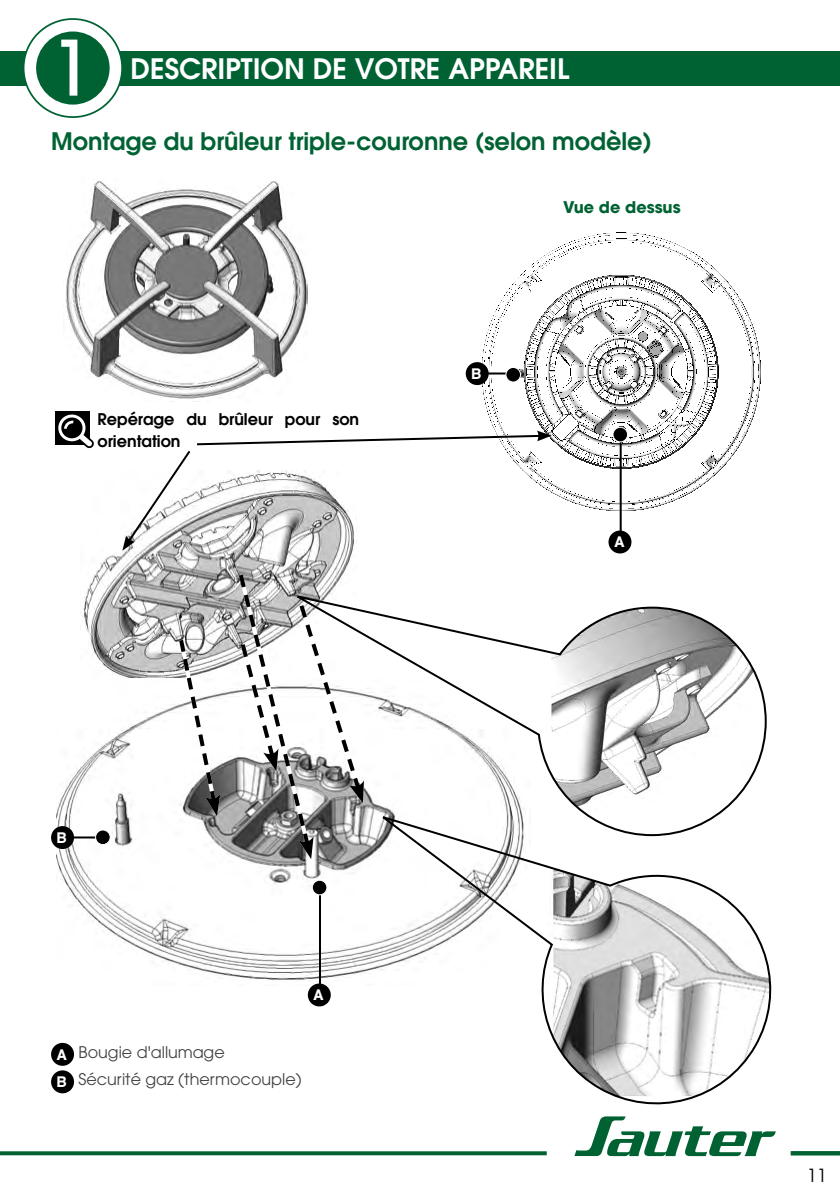
<style>
.page{position:relative;width:840px;height:1191px;background:#fff}
.page>*{position:absolute;margin:0;border:0;box-sizing:border-box;transform-origin:0 0}
.t1{font:500 75.6px "Avant Garde";color:#fff}
.t2{font:600 28px "Avant Garde";color:#fff}
.t3{font:600 24px "Avant Garde";color:#006233}
.t4{font:18px "Avant Garde";color:#000}
.t5{font:16px/27.6px "Avant Garde";color:#424241}
.t6{font:600 16px/22px "Avant Garde";color:#000}
.t7{font:700 16px "Avant Garde";letter-spacing:-.005em;color:#006233}
.t8{font:500 16px "Nimbus San No 5 T";color:#fff}
.s1{font-family:"Nimbus San No 5 T";font-weight:500;color:#fff}
</style>
<div class="page">
<div style="left:0;top:51px;width:839px;height:34px;background:#006233"></div>
<svg style="left:1px;top:1151px;width:545px;height:4px;background:#136d42"></svg>
<svg style="left:574px;top:1122px;width:201px;height:34px"></svg>
<div style="left:24px;top:19px;width:98px;height:98px;background:#fff;border-radius:50%"></div>
<div style="left:23px;top:18px;width:100px;height:100px;border:2px solid #006233;border-radius:50%"></div>
<div style="left:36px;top:31px;width:73px;height:74px;background:#006233;border-radius:50%"></div>
<svg style="left:790px;top:1151px;width:49px;height:4px"></svg>
<img style="left:66px;top:181px;width:242px;height:218px">
<img style="left:80px;top:551px;width:273px;height:127px">
<img style="left:480px;top:232px;width:281px;height:281px">
<img style="left:57px;top:690px;width:316px;height:296px">
<div style="left:51px;top:1042px;width:23px;height:23px;background:#000;border-radius:50%"></div>
<div style="left:51px;top:1070px;width:23px;height:23px;background:#000;border-radius:50%"></div>
<hr style="left:64px;top:836px;width:40px;height:2px;background:#000">
<div style="left:95px;top:830px;width:15px;height:14px;background:#000;border-radius:50%"></div>
<div style="left:95px;top:829px;width:16px;height:16px;border:1px solid #fff;border-radius:50%"></div>
<div style="left:51px;top:826px;width:23px;height:23px;background:#000;border-radius:50%"></div>
<hr style="left:474px;top:372px;width:40px;height:2px;background:#000">
<div style="left:505px;top:367px;width:15px;height:15px;background:#000;border-radius:50%"></div>
<div style="left:505px;top:367px;width:15px;height:15px;border:1px solid #fff;border-radius:50%"></div>
<div style="left:465px;top:362px;width:23px;height:23px;background:#000;border-radius:50%"></div>
<hr style="left:319px;top:890px;width:2px;height:108px;background:#000">
<svg style="left:312px;top:880px;width:15px;height:15px"></svg>
<div style="left:311px;top:879px;width:16px;height:16px;border:1px solid #fff;border-radius:50%"></div>
<div style="left:307px;top:983px;width:23px;height:23px;background:#000;border-radius:50%"></div>
<hr style="left:619px;top:437px;width:2px;height:108px;background:#000">
<div style="left:612px;top:427px;width:15px;height:15px;background:#000;border-radius:50%"></div>
<div style="left:612px;top:427px;width:15px;height:15px;border:1px solid #fff;border-radius:50%"></div>
<div style="left:608px;top:530px;width:23px;height:23px;background:#000;border-radius:50%"></div>
<div style="left:55px;top:411px;width:34px;height:34px;background:#000"></div>
<svg style="left:58px;top:413px;width:36px;height:35px"></svg>
<svg style="left:122px;top:430px;width:429px;height:121px"></svg>
<svg style="left:364px;top:606px;width:403px;height:231px"></svg>
<svg style="left:373px;top:812px;width:399px;height:310px"></svg>
<svg style="left:176px;top:635px;width:44px;height:181px"></svg>
<svg style="left:236px;top:570px;width:128px;height:289px"></svg>
<h1 class="t1" style="left:50px;top:21px;width:44px">1</h1>
<p class="t3" style="left:51px;top:125px;width:602px">Montage du brûleur triple-couronne (selon modèle)</p>
<p class="t2" style="left:130px;top:51px;width:440px">DESCRIPTION DE VOTRE APPAREIL</p>
<p class="t6" style="left:97px;top:408px;width:263px">Repérage du brûleur pour son orientation</p>
<p class="t8" style="left:471px;top:364px;width:12px">B</p>
<p class="t7" style="left:562px;top:197px;width:119px">Vue de dessus</p>
<p class="t8" style="left:614px;top:532px;width:12px">A</p>
<p class="t8" style="left:57px;top:828px;width:12px">B</p>
<p class="t8" style="left:313px;top:985px;width:12px">A</p>
<p class="t5" style="left:57px;top:1038px;width:246px"><span class="s1">A</span> Bougie d'allumage<br><span class="s1">B</span> Sécurité gaz (thermocouple)</p>
<p class="t4" style="left:806px;top:1165px;width:21px">11</p>
</div>
